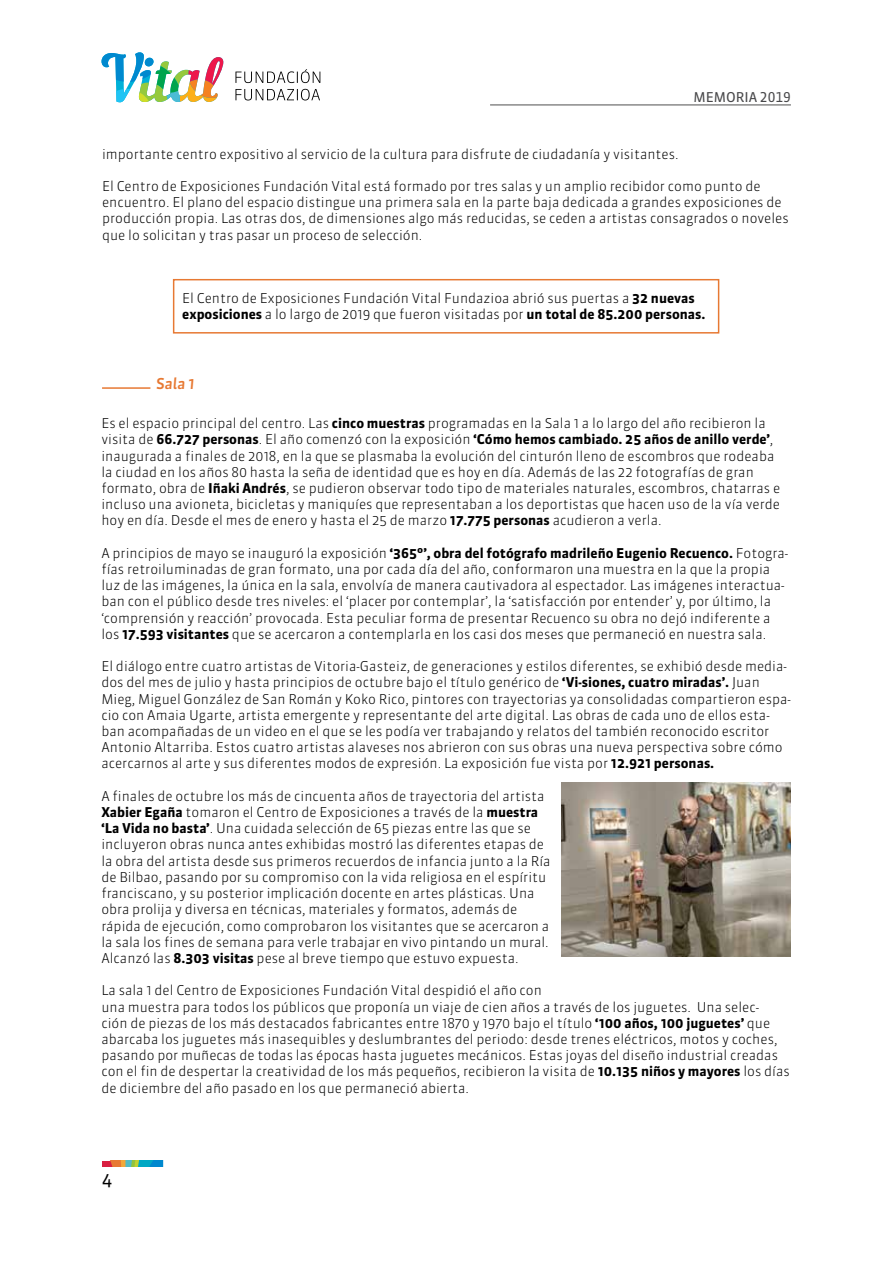
<style>
.page{position:relative;width:893px;height:1263px;background:#fff}
.page>*{position:absolute;margin:0;border:0;box-sizing:border-box;transform-origin:0 0}
.t1{font:18px "Sanuk";color:#000}
.t2{font:italic 500 15px "Sanuk";color:#e77933}
.t3{font:300 13.5px/16.2px "Sanuk";color:#000}
.t4{font:13.5px "Sanuk TF";color:#48484a}
.s1{font-weight:700}
</style>
<div class="page">
<svg style="left:235px;top:89px;width:85px;height:11px"></svg>
<svg style="left:235px;top:69px;width:85px;height:14px"></svg>
<svg style="left:102px;top:52px;width:121px;height:50px"></svg>
<svg style="left:102px;top:1161px;width:61px;height:6px"></svg>
<hr style="left:490px;top:105px;width:301px;height:1px;background:#000">
<div style="left:173px;top:279px;width:546px;height:55px;border:2px solid #e77933"></div>
<hr style="left:102px;top:387px;width:48px;height:2px;background:#e77933">
<img style="left:561px;top:782px;width:230px;height:174px">
<p class="t4" style="left:693px;top:89px;width:99px">MEMORIA 2019</p>
<p class="t3" style="left:102px;top:146px;width:578px">importante centro expositivo al servicio de la cultura para disfrute de ciudadanía y visitantes.</p>
<p class="t3" style="left:102px;top:178px;width:688px">El Centro de Exposiciones Fundación Vital está formado por tres salas y un amplio recibidor como punto de encuentro. El plano del espacio distingue una primera sala en la parte baja dedicada a grandes exposiciones de producción propia. Las otras dos, de dimensiones algo más reducidas, se ceden a artistas consagrados o noveles que lo solicitan y tras pasar un proceso de selección.</p>
<p class="t3" style="left:182px;top:290px;width:525px">El Centro de Exposiciones Fundación Vital Fundazioa abrió sus puertas a <span class="s1">32 nuevas exposiciones</span> a lo largo de 2019 que fueron visitadas por <span class="s1">un total de 85.200 personas.</span></p>
<p class="t2" style="left:156px;top:374px;width:40px">Sala 1</p>
<p class="t3" style="left:101px;top:415px;width:680px">Es el espacio principal del centro. Las <span class="s1">cinco muestras</span> programadas en la Sala 1 a lo largo del año recibieron la visita de <span class="s1">66.727 personas</span>. El año comenzó con la exposición <span class="s1">‘Cómo hemos cambiado. 25 años de anillo verde’</span>, inaugurada a finales de 2018, en la que se plasmaba la evolución del cinturón lleno de escombros que rodeaba la ciudad en los años 80 hasta la seña de identidad que es hoy en día. Además de las 22 fotografías de gran formato, obra de <span class="s1">Iñaki Andrés</span>, se pudieron observar todo tipo de materiales naturales, escombros, chatarras e incluso una avioneta, bicicletas y maniquíes que representaban a los deportistas que hacen uso de la vía verde hoy en día. Desde el mes de enero y hasta el 25 de marzo <span class="s1">17.775 personas</span> acudieron a verla.</p>
<p class="t3" style="left:101px;top:545px;width:688px">A principios de mayo se inauguró la exposición <span class="s1">‘365º’, obra del fotógrafo madrileño Eugenio Recuenco.</span> Fotogra&shy;fías retroiluminadas de gran formato, una por cada día del año, conformaron una muestra en la que la propia luz de las imágenes, la única en la sala, envolvía de manera cautivadora al espectador. Las imágenes interactua&shy;ban con el público desde tres niveles: el ‘placer por contemplar’, la ‘satisfacción por entender’ y, por último, la ‘comprensión y reacción’ provocada. Esta peculiar forma de presentar Recuenco su obra no dejó indiferente a los <span class="s1">17.593 visitantes</span> que se acercaron a contemplarla en los casi dos meses que permaneció en nuestra sala.</p>
<p class="t3" style="left:101px;top:658px;width:691px">El diálogo entre cuatro artistas de Vitoria-Gasteiz, de generaciones y estilos diferentes, se exhibió desde media&shy;dos del mes de julio y hasta principios de octubre bajo el título genérico de <span class="s1">‘Vi-siones, cuatro miradas’.</span> Juan Mieg, Miguel González de San Román y Koko Rico, pintores con trayectorias ya consolidadas compartieron espa&shy;cio con Amaia Ugarte, artista emergente y representante del arte digital. Las obras de cada uno de ellos esta&shy;ban acompañadas de un video en el que se les podía ver trabajando y relatos del también reconocido escritor Antonio Altarriba. Estos cuatro artistas alaveses nos abrieron con sus obras una nueva perspectiva sobre cómo acercarnos al arte y sus diferentes modos de expresión. La exposición fue vista por <span class="s1">12.921 personas.</span></p>
<p class="t3" style="left:101px;top:788px;width:451px">A finales de octubre los más de cincuenta años de trayectoria del artista <span class="s1">Xabier Egaña</span> tomaron el Centro de Exposiciones a través de la <span class="s1">muestra ‘La Vida no basta’</span>. Una cuidada selección de 65 piezas entre las que se incluyeron obras nunca antes exhibidas mostró las diferentes etapas de la obra del artista desde sus primeros recuerdos de infancia junto a la Ría de Bilbao, pasando por su compromiso con la vida religiosa en el espíritu franciscano, y su posterior implicación docente en artes plásticas. Una obra prolija y diversa en técnicas, materiales y formatos, además de rápida de ejecución, como comprobaron los visitantes que se acercaron a la sala los fines de semana para verle trabajar en vivo pintando un mural.<br>Alcanzó las <span class="s1">8.303 visitas</span> pese al breve tiempo que estuvo expuesta.</p>
<p class="t3" style="left:101px;top:982px;width:690px">La sala 1 del Centro de Exposiciones Fundación Vital despidió el año con<br>una muestra para todos los públicos que proponía un viaje de cien años a través de los juguetes. Una selec-<br>ción de piezas de los más destacados fabricantes entre 1870 y 1970 bajo el título <span class="s1">‘100 años, 100 juguetes’</span> que abarcaba los juguetes más inasequibles y deslumbrantes del periodo: desde trenes eléctricos, motos y coches, pasando por muñecas de todas las épocas hasta juguetes mecánicos. Estas joyas del diseño industrial creadas con el fin de despertar la creatividad de los más pequeños, recibieron la visita de <span class="s1">10.135 niños y mayores</span> los días de diciembre del año pasado en los que permaneció abierta.</p>
<h1 class="t1" style="left:102px;top:1168px;width:12px">4</h1>
</div>
